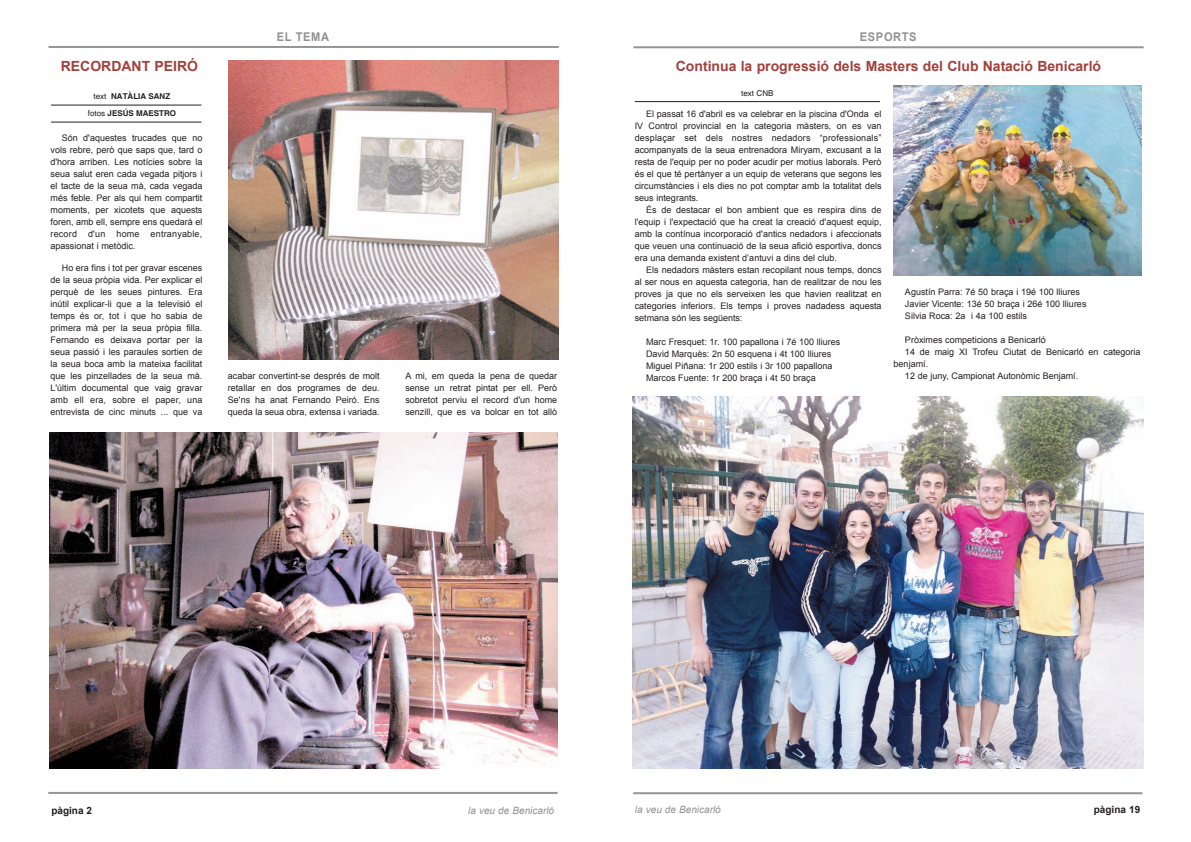
<style>
.page{position:relative;width:1191px;height:842px;background:#fff}
.page>*{position:absolute;margin:0;border:0;box-sizing:border-box;transform-origin:0 0}
.t1{font:700 14px "Arial";color:#a3403b}
.t2{font:700 12px "Arial";letter-spacing:.055em;color:#939191;scale:.92 1}
.t3{font:italic 10px "Arial";color:#939191}
.t4{font:700 10px "Arial";color:#231f20}
.t5{font:9px/12px "Arial";color:#231f20;text-align:justify}
.t6{font:700 8px/17px "Helvetica";color:#231f20;text-align:center}
.t7{font:8px "Helvetica";color:#231f20}
.s1{font-weight:400}
</style>
<div class="page">
<hr style="left:48px;top:792px;width:509px;height:2px;background:#939598">
<hr style="left:51px;top:105px;width:150px;height:1px;background:#231f20">
<hr style="left:51px;top:122px;width:150px;height:1px;background:#231f20">
<hr style="left:49px;top:46px;width:510px;height:2px;background:#939598">
<hr style="left:633px;top:792px;width:509px;height:2px;background:#939598">
<hr style="left:633px;top:46px;width:510px;height:2px;background:#939598">
<img style="left:49px;top:432px;width:508px;height:336px">
<hr style="left:635px;top:101px;width:245px;height:1px;background:#231f20">
<img style="left:894px;top:86px;width:247px;height:189px">
<img style="left:633px;top:396px;width:510px;height:373px">
<img style="left:228px;top:60px;width:330px;height:299px">
<h1 class="t1" style="left:61px;top:59px;width:139px">RECORDANT PEIRÓ</h1>
<p class="t6" style="left:88px;top:88px;width:90px"><span class="s1">text</span> NATÀLIA SANZ <span class="s1">fotos</span> JESÚS MAESTRO</p>
<p class="t5" style="left:51px;top:132px;width:153px;text-indent:11px">Són d'aquestes trucades que no vols rebre, però que saps que, tard o d'hora arriben. Les notícies sobre la seua salut eren cada vegada pitjors i el tacte de la seua mà, cada vegada més feble. Per als qui hem compartit moments, per xicotets que aquests foren, amb ell, sempre ens quedarà el record d'un home entranyable, apassionat i metòdic.</p>
<p class="t5" style="left:51px;top:262px;width:153px;text-indent:11px">Ho era fins i tot per gravar escenes de la seua pròpia vida. Per explicar el perquè de les seues pintures. Era inútil explicar-li que a la televisió el temps és or, tot i que ho sabia de primera mà per la seua pròpia filla.<br>Fernando es deixava portar per la seua passió i les paraules sortien de la seua boca amb la mateixa facilitat que les pinzellades de la seua mà.<br>L'últim documental que vaig gravar amb ell era, sobre el paper, una entrevista de cinc minuts ... que va</p>
<h2 class="t2" style="left:277px;top:30px;width:58px">EL TEMA</h2>
<p class="t5" style="left:228px;top:370px;width:153px">acabar convertint-se després de molt retallar en dos programes de deu.<br>Se'ns ha anat Fernando Peiró. Ens queda la seua obra, extensa i variada.</p>
<p class="t5" style="left:405px;top:370px;width:153px">A mi, em queda la pena de quedar sense un retrat pintat per ell. Però sobretot perviu el record d'un home senzill, que es va bolcar en tot allò</p>
<h2 class="t2" style="left:860px;top:31px;width:63px">ESPORTS</h2>
<h1 class="t1" style="left:676px;top:59px;width:427px">Continua la progressió dels Masters del Club Natació Benicarló</h1>
<p class="t7" style="left:741px;top:88px;width:34px">text CNB</p>
<p class="t5" style="left:634px;top:108px;width:248px;text-indent:11px">El passat 16 d'abril es va celebrar en la piscina d'Onda el IV Control provincial en la categoria màsters, on es van desplaçar set dels nostres nedadors “professionals” acompanyats de la seua entrenadora Miryam, excusant a la resta de l'equip per no poder acudir per motius laborals. Però és el que té pertànyer a un equip de veterans que segons les circumstàncies i els dies no pot comptar amb la totalitat dels seus integrants.</p>
<p class="t5" style="left:634px;top:204px;width:248px;text-indent:11px">És de destacar el bon ambient que es respira dins de l'equip i l'expectació que ha creat la creació d'aquest equip, amb la contínua incorporació d'antics nedadors i afeccionats que veuen una continuació de la seua afició esportiva, doncs era una demanda existent d’antuvi a dins del club.</p>
<p class="t5" style="left:634px;top:264px;width:248px;text-indent:11px">Els nedadors màsters estan recopilant nous temps, doncs al ser nous en aquesta categoria, han de realitzar de nou les proves ja que no els serveixen les que havien realitzat en categories inferiors. Els temps i proves nadadess aquesta setmana són les següents:</p>
<p class="t5" style="left:646px;top:336px;width:196px;text-align:left">Marc Fresquet: 1r. 100 papallona i 7é 100 lliures David Marquès: 2n 50 esquena i 4t 100 lliures Miguel Piñana: 1r 200 estils i 3r 100 papallona Marcos Fuente: 1r 200 braça i 4t 50 braça</p>
<p class="t5" style="left:905px;top:286px;width:183px;text-align:left">Agustín Parra: 7é 50 braça i 19é 100 lliures<br>Javier Vicente: 13é 50 braça i 26é 100 lliures<br>Silvia Roca: 2a i 4a 100 estils</p>
<p class="t5" style="left:905px;top:334px;width:142px">Pròximes competicions a Benicarló</p>
<p class="t5" style="left:905px;top:346px;width:237px">14 de maig XI Trofeu Ciutat de Benicarló en categoria</p>
<p class="t5" style="left:893px;top:358px;width:36px">benjamí.</p>
<p class="t5" style="left:905px;top:370px;width:175px">12 de juny, Campionat Autonòmic Benjamí.</p>
<p class="t4" style="left:51px;top:804px;width:42px">pàgina 2</p>
<p class="t3" style="left:468px;top:804px;width:87px">la veu de Benicarló</p>
<p class="t3" style="left:635px;top:804px;width:87px">la veu de Benicarló</p>
<p class="t4" style="left:1093px;top:804px;width:48px">pàgina 19</p>
</div>
